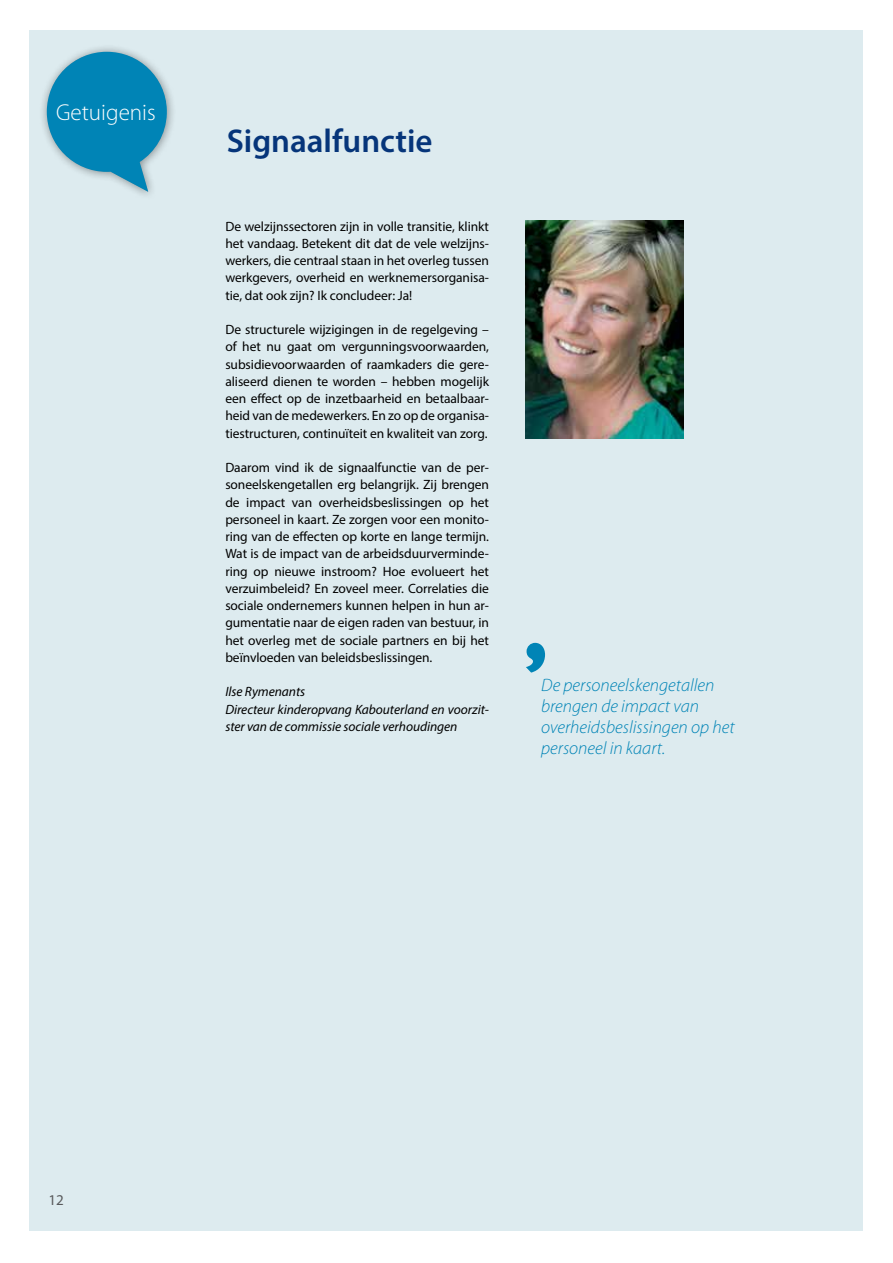
<style>
.page{position:relative;width:893px;height:1263px;background:#fff}
.page>*{position:absolute;margin:0;border:0;box-sizing:border-box;transform-origin:0 0}
.t1{font:600 33px "Myriad Pro";color:#06357a}
.t2{font:300 23.1px "Myriad Pro";color:#fff}
.t3{font:italic 300 18px/21px "Myriad Pro";color:#0084b6}
.t4{font:15px "Myriad Pro";color:#58595b}
.t5{font:13.5px/17.2px "Myriad Pro";letter-spacing:-.005em;color:#000;text-align:justify}
.t6{font:italic 13.5px/17.2px "Myriad Pro";letter-spacing:-.005em;color:#000}
</style>
<div class="page">
<div style="left:30px;top:30px;width:833px;height:1200px;background:#ddebef"></div>
<div style="left:38px;top:43px;width:139px;height:157px;background:#000;opacity:.4"></div>
<svg style="left:47px;top:52px;width:120px;height:140px"></svg>
<svg style="left:526px;top:643px;width:19px;height:30px"></svg>
<img style="left:526px;top:220px;width:158px;height:218px">
<h2 class="t2" style="left:56px;top:98px;width:101px">Getuigenis</h2>
<h1 class="t1" style="left:227px;top:120px;width:207px">Signaalfunctie</h1>
<p class="t5" style="left:225px;top:217px;width:265px">De welzijnssectoren zijn in volle transitie, klinkt het vandaag. Betekent dit dat de vele welzijns&shy;werkers, die centraal staan in het overleg tussen werkgevers, overheid en werknemersorganisa&shy;tie, dat ook zijn? Ik concludeer: Ja!</p>
<p class="t5" style="left:225px;top:321px;width:265px">De structurele wijzigingen in de regelgeving – of het nu gaat om vergunningsvoorwaarden, subsidievoorwaarden of raamkaders die gere&shy;aliseerd dienen te worden – hebben mogelijk een effect op de inzetbaarheid en betaalbaar&shy;heid van de medewerkers. En zo op de organisa&shy;tiestructuren, continuïteit en kwaliteit van zorg.</p>
<p class="t5" style="left:225px;top:459px;width:265px">Daarom vind ik de signaalfunctie van de per&shy;soneelskengetallen erg belangrijk. Zij brengen de impact van overheidsbeslissingen op het personeel in kaart. Ze zorgen voor een monito&shy;ring van de effecten op korte en lange termijn.<br>Wat is de impact van de arbeidsduurverminde&shy;ring op nieuwe instroom? Hoe evolueert het verzuimbeleid? En zoveel meer. Correlaties die sociale ondernemers kunnen helpen in hun ar&shy;gumentatie naar de eigen raden van bestuur, in het overleg met de sociale partners en bij het beïnvloeden van beleidsbeslissingen.</p>
<p class="t6" style="left:225px;top:683px;width:265px">Ilse Rymenants<br>Directeur kinderopvang Kabouterland en voorzit&shy;ster van de commissie sociale verhoudingen</p>
<h3 class="t3" style="left:541px;top:675px;width:195px">De personeelskengetallen brengen de impact van overheidsbeslissingen op het personeel in kaart.</h3>
<p class="t4" style="left:48px;top:1190px;width:17px">12</p>
</div>
